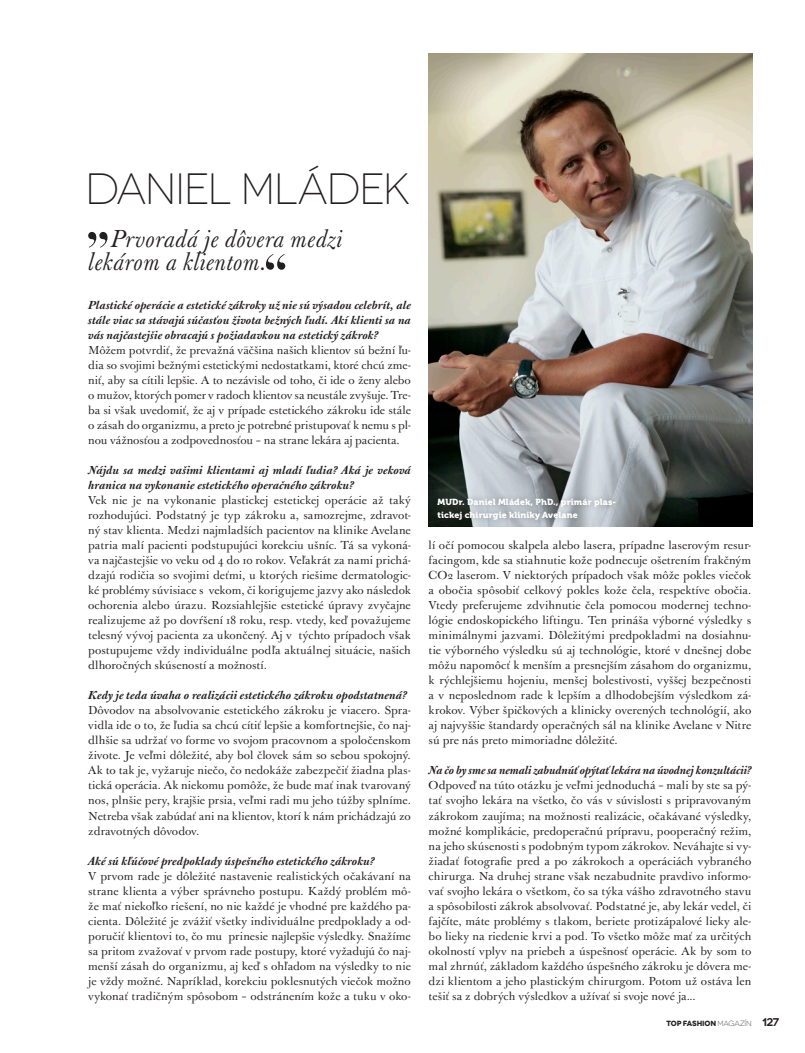
<style>
.page{position:relative;width:805px;height:1053px;background:#fff}
.page>*{position:absolute;margin:0;border:0;box-sizing:border-box;transform-origin:0 0}
.NADPIS{font:300 43.75px "Novecentowide";letter-spacing:-.04em;color:#231f20}
.Výpich{font:italic 23.75px/23px "J Baskerville";letter-spacing:.02em;color:#231f20}
.TEXT{font:11.25px/15px "J Baskerville";color:#231f20;text-align:justify}
.TEXT-2{font:italic 700 11.25px/15px "J Baskerville";letter-spacing:.015em;color:#231f20;text-align:justify}
.t1{font:600 11.25px "Novecentowide";color:#231f20}
.Popisok{font:8.75px/12.5px "Museo 900";letter-spacing:.015em;color:#fff}
.t2{font:700 7.5px "Novecentowide";letter-spacing:-.015em;color:#231f20}
.s1{font-weight:300}
</style>
<div class="page">
<img style="left:428px;top:53px;width:324px;height:473px">
<div style="left:431px;top:492px;width:190px;height:33px;background:#231f20;opacity:.3"></div>
<svg style="left:88px;top:232px;width:20px;height:15px"></svg>
<svg style="left:266px;top:254px;width:19px;height:16px"></svg>
<p class="NADPIS" style="left:85px;top:164px;width:327px">DANIEL MLÁDEK</p>
<p class="Výpich" style="left:88px;top:228px;width:255px;text-indent:22px">Prvoradá je dôvera medzi lekárom a klientom.</p>
<p class="TEXT-2" style="left:88px;top:297px;width:324px">Plastické operácie a estetické zákroky už nie sú výsadou celebrít, ale stále viac sa stávajú súčasťou života bežných ľudí. Akí klienti sa na vás najčastejšie obracajú s požiadavkou na estetický zákrok?</p>
<p class="TEXT" style="left:88px;top:343px;width:324px">Môžem potvrdiť, že prevažná väčšina našich klientov sú bežní ľu&shy;dia so svojimi bežnými estetickými nedostatkami, ktoré chcú zme&shy;niť, aby sa cítili lepšie. A to nezávisle od toho, či ide o ženy alebo o mužov, ktorých pomer v radoch klientov sa neustále zvyšuje. Tre&shy;ba si však uvedomiť, že aj v prípade estetického zákroku ide stále o zásah do organizmu, a preto je potrebné pristupovať k nemu s pl&shy;nou vážnosťou a zodpovednosťou – na strane lekára aj pacienta.</p>
<p class="TEXT-2" style="left:88px;top:463px;width:324px">Nájdu sa medzi vašimi klientami aj mladí ľudia? Aká je veková hranica na vykonanie estetického operačného zákroku?</p>
<p class="TEXT" style="left:88px;top:493px;width:324px">Vek nie je na vykonanie plastickej estetickej operácie až taký rozhodujúci. Podstatný je typ zákroku a, samozrejme, zdravot&shy;ný stav klienta. Medzi najmladších pacientov na klinike Avelane patria malí pacienti podstupujúci korekciu ušníc. Tá sa vykoná&shy;va najčastejšie vo veku od 4 do 10 rokov. Veľakrát za nami prichá&shy;dzajú rodičia so svojimi deťmi, u ktorých riešime dermatologic&shy;ké problémy súvisiace s vekom, či korigujeme jazvy ako následok ochorenia alebo úrazu. Rozsiahlejšie estetické úpravy zvyčajne realizujeme až po dovŕšení 18 roku, resp. vtedy, keď považujeme telesný vývoj pacienta za ukončený. Aj v týchto prípadoch však postupujeme vždy individuálne podľa aktuálnej situácie, našich dlhoročných skúseností a možností.</p>
<p class="TEXT-2" style="left:88px;top:688px;width:320px">Kedy je teda úvaha o realizácii estetického zákroku opodstatnená?</p>
<p class="TEXT" style="left:88px;top:703px;width:324px">Dôvodov na absolvovanie estetického zákroku je viacero. Spra&shy;vidla ide o to, že ľudia sa chcú cítiť lepšie a komfortnejšie, čo naj&shy;dlhšie sa udržať vo forme vo svojom pracovnom a spoločenskom živote. Je veľmi dôležité, aby bol človek sám so sebou spokojný.<br>Ak to tak je, vyžaruje niečo, čo nedokáže zabezpečiť žiadna plas&shy;tická operácia. Ak niekomu pomôže, že bude mať inak tvarovaný nos, plnšie pery, krajšie prsia, veľmi radi mu jeho túžby splníme.<br>Netreba však zabúdať ani na klientov, ktorí k nám prichádzajú zo zdravotných dôvodov.</p>
<p class="TEXT-2" style="left:88px;top:853px;width:287px">Aké sú kľúčové predpoklady úspešného estetického zákroku?</p>
<p class="TEXT" style="left:88px;top:868px;width:324px">V prvom rade je dôležité nastavenie realistických očakávaní na strane klienta a výber správneho postupu. Každý problém mô&shy;že mať niekoľko riešení, no nie každé je vhodné pre každého pa&shy;cienta. Dôležité je zvážiť všetky individuálne predpoklady a od&shy;poručiť klientovi to, čo mu prinesie najlepšie výsledky. Snažíme sa pritom zvažovať v prvom rade postupy, ktoré vyžadujú čo naj&shy;menší zásah do organizmu, aj keď s ohľadom na výsledky to nie je vždy možné. Napríklad, korekciu poklesnutých viečok možno vykonať tradičným spôsobom – odstránením kože a tuku v oko-</p>
<p class="Popisok" style="left:437px;top:496px;width:180px">MUDr. Daniel Mládek, PhD., primár plas&shy;tickej chirurgie kliniky Avelane</p>
<p class="TEXT" style="left:428px;top:538px;width:324px">lí očí pomocou skalpela alebo lasera, prípadne laserovým resur&shy;facingom, kde sa stiahnutie kože podnecuje ošetrením frakčným CO2 laserom. V niektorých prípadoch však môže pokles viečok a obočia spôsobiť celkový pokles kože čela, respektíve obočia.<br>Vtedy preferujeme zdvihnutie čela pomocou modernej techno&shy;lógie endoskopického liftingu. Ten prináša výborné výsledky s minimálnymi jazvami. Dôležitými predpokladmi na dosiahnu&shy;tie výborného výsledku sú aj technológie, ktoré v dnešnej dobe môžu napomôcť k menším a presnejším zásahom do organizmu, k rýchlejšiemu hojeniu, menšej bolestivosti, vyššej bezpečnosti a v neposlednom rade k lepším a dlhodobejším výsledkom zá&shy;krokov. Výber špičkových a klinicky overených technológií, ako aj najvyššie štandardy operačných sál na klinike Avelane v Nitre sú pre nás preto mimoriadne dôležité.</p>
<p class="TEXT-2" style="left:428px;top:763px;width:324px">Na čo by sme sa nemali zabudnúť opýtať lekára na úvodnej konzultácii?</p>
<p class="TEXT" style="left:428px;top:778px;width:324px">Odpoveď na túto otázku je veľmi jednoduchá – mali by ste sa pý&shy;tať svojho lekára na všetko, čo vás v súvislosti s pripravovaným zákrokom zaujíma; na možnosti realizácie, očakávané výsledky, možné komplikácie, predoperačnú prípravu, pooperačný režim, na jeho skúsenosti s podobným typom zákrokov. Neváhajte si vy&shy;žiadať fotografie pred a po zákrokoch a operáciách vybraného chirurga. Na druhej strane však nezabudnite pravdivo informo&shy;vať svojho lekára o všetkom, čo sa týka vášho zdravotného stavu a spôsobilosti zákrok absolvovať. Podstatné je, aby lekár vedel, či fajčíte, máte problémy s tlakom, beriete protizápalové lieky ale&shy;bo lieky na riedenie krvi a pod. To všetko môže mať za určitých okolností vplyv na priebeh a úspešnosť operácie. Ak by som to mal zhrnúť, základom každého úspešného zákroku je dôvera me&shy;dzi klientom a jeho plastickým chirurgom. Potom už ostáva len tešiť sa z dobrých výsledkov a užívať si svoje nové ja...</p>
<p class="t2" style="left:666px;top:1018px;width:87px">TOP FASHION <span class="s1">MAGAZÍN</span></p>
<p class="t1" style="left:761px;top:1015px;width:19px">127</p>
</div>
